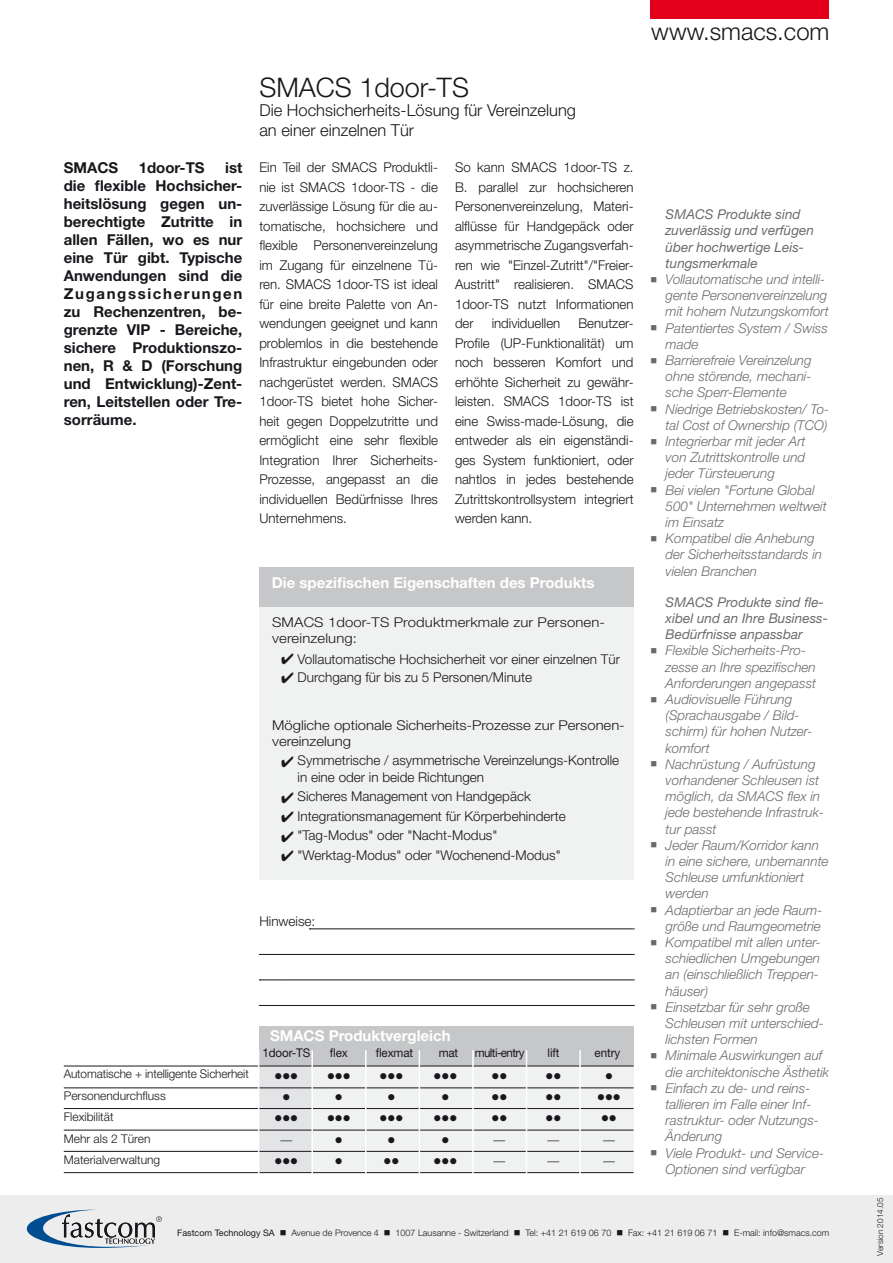
<style>
.page{position:relative;width:893px;height:1263px;background:#fff}
.page>*{position:absolute;margin:0;border:0;box-sizing:border-box;transform-origin:0 0}
.t1{font:300 27px "Helvetica Neue LT";color:#1a171c}
.t2{font:300 23.85px "Helvetica Neue LT";color:#1a171c}
.t3{font:300 16.5px "Helvetica Neue LT";color:#1a171c}
.t4{font:700 15px/18px "Helvetica Neue LT";color:#1a171c;text-align:justify}
.t5{font:700 15px "Helvetica Neue LT";color:#fff}
.t6{font:300 13.5px/19.5px "Helvetica Neue LT";color:#1a171c;text-align:justify}
.t7{font:italic 300 13.5px/16.2px "Helvetica Neue LT";color:#1a171c}
.t8{font:italic 13.5px/16.2px "Helvetica Neue LT";color:#1a171c}
.t9{font:300 13.5px/16.2px "Helvetica Neue LT";color:#1a171c;scale:1.1 1}
.t10{font:300 12px "Helvetica Neue LT";color:#1a171c}
.t11{font:12px "Helvetica Neue LT";letter-spacing:-.01em;color:#1a171c}
.t12{font:12px "Helvetica Neue LT";letter-spacing:-.05em;color:#1a171c}
.t13{font:10.5px "Wingdings";color:#1a171c}
.t14{font:300 9px "Helvetica Neue LT";color:#1a171c}
.t15{font:300 8.25px "Helvetica Neue LT";color:#1a171c}
.s1{font-weight:400}
</style>
<div class="page">
<div style="left:0;top:1196px;width:893px;height:67px;background:#ededee"></div>
<svg style="left:27px;top:1209px;width:135px;height:39px"></svg>
<div style="left:651px;top:0;width:178px;height:18px;background:#e2001a"></div>
<div style="left:259px;top:567px;width:375px;height:41px;background:#c6c7c9"></div>
<div style="left:259px;top:608px;width:375px;height:272px;background:#f0f1f1"></div>
<svg style="left:309px;top:929px;width:325px;height:1px"></svg>
<svg style="left:259px;top:954px;width:375px;height:1px"></svg>
<svg style="left:259px;top:980px;width:375px;height:1px"></svg>
<svg style="left:259px;top:1005px;width:375px;height:1px"></svg>
<div style="left:259px;top:1026px;width:375px;height:40px;background:#c6c7c9"></div>
<div style="left:259px;top:1066px;width:375px;height:106px;background:#f0f1f1"></div>
<div style="left:259px;top:1066px;width:53px;height:106px;background:#e3e4e5"></div>
<hr style="left:64px;top:1066px;width:570px;height:1px;background:#1a171c">
<hr style="left:64px;top:1087px;width:570px;height:1px;background:#1a171c">
<hr style="left:64px;top:1108px;width:570px;height:1px;background:#1a171c">
<hr style="left:64px;top:1130px;width:570px;height:1px;background:#1a171c">
<hr style="left:64px;top:1151px;width:570px;height:1px;background:#1a171c">
<hr style="left:64px;top:1172px;width:570px;height:1px;background:#1a171c">
<hr style="left:258px;top:1050px;width:1px;height:125px;background:#fff">
<hr style="left:311px;top:1050px;width:2px;height:125px;background:#fff">
<hr style="left:365px;top:1050px;width:2px;height:125px;background:#fff">
<hr style="left:419px;top:1050px;width:1px;height:125px;background:#fff">
<hr style="left:472px;top:1050px;width:2px;height:125px;background:#fff">
<hr style="left:526px;top:1050px;width:1px;height:125px;background:#fff">
<hr style="left:579px;top:1050px;width:2px;height:125px;background:#fff">
<p class="t4" style="left:64px;top:159px;width:56px">SMACS</p>
<p class="t4" style="left:139px;top:159px;width:67px">1door-TS</p>
<p class="t4" style="left:64px;top:159px;width:180px;text-indent:161px">ist die flexible Hochsicher&shy;heitslösung gegen un&shy;berechtigte Zutritte in allen Fällen, wo es nur eine Tür gibt. Typische Anwendungen sind die Zugangssicherungen zu Rechenzentren, be&shy;grenzte VIP - Bereiche, sichere Produktionszo&shy;nen, R &amp; D (Forschung und Entwicklung)-Zent&shy;ren, Leitstellen oder Tre&shy;sorräume.</p>
<p class="t1" style="left:259px;top:71px;width:211px">SMACS 1door-TS</p>
<p class="t3" style="left:259px;top:100px;width:318px">Die Hochsicherheits-Lösung für Vereinzelung</p>
<p class="t3" style="left:259px;top:120px;width:156px">an einer einzelnen Tür</p>
<p class="t6" style="left:259px;top:157px;width:180px">Ein Teil der SMACS Produktli&shy;nie ist SMACS 1door-TS - die zuverlässige Lösung für die au&shy;tomatische, hochsichere und flexible Personenvereinzelung im Zugang für einzelnene Tü&shy;ren. SMACS 1door-TS ist ideal für eine breite Palette von An&shy;wendungen geeignet und kann problemlos in die bestehende Infrastruktur eingebunden oder nachgerüstet werden. SMACS 1door-TS bietet hohe Sicher&shy;heit gegen Doppelzutritte und ermöglicht eine sehr flexible Integration Ihrer Sicherheits-Prozesse, angepasst an die individuellen Bedürfnisse Ihres Unternehmens.</p>
<p class="t6" style="left:455px;top:157px;width:180px">So kann SMACS 1door-TS z.<br>B. parallel zur hochsicheren Personenvereinzelung, Materi&shy;alflüsse für Handgepäck oder asymmetrische Zugangsverfah&shy;ren wie "Einzel-Zutritt"/"Freier-Austritt" realisieren. SMACS 1door-TS nutzt Informationen der</p>
<p class="t6" style="left:455px;top:313px;width:180px;text-indent:123px">Benutzer-Profile (UP-Funktionalität) um noch besseren Komfort und erhöhte Sicherheit zu gewähr&shy;leisten. SMACS 1door-TS ist eine Swiss-made-Lösung, die entweder als ein eigenständi&shy;ges System funktioniert, oder nahtlos in jedes bestehende Zutrittskontrollsystem integriert werden kann.</p>
<p class="t6" style="left:492px;top:313px;width:70px">individuellen</p>
<p class="t5" style="left:272px;top:573px;width:324px">Die spezifischen Eigenschaften des Produkts</p>
<p class="t9" style="left:272px;top:613px;width:304px">SMACS 1door-TS Produktmerkmale zur Personen&shy;vereinzelung:</p>
<p class="t6" style="left:281px;top:649px;width:340px">✔ Vollautomatische Hochsicherheit vor einer einzelnen Tür</p>
<p class="t6" style="left:281px;top:667px;width:253px">✔ Durchgang für bis zu 5 Personen/Minute</p>
<p class="t9" style="left:272px;top:716px;width:322px">Mögliche optionale Sicherheits-Prozesse zur Personen&shy;vereinzelung</p>
<p class="t6" style="left:298px;top:752px;width:323px;line-height:16.2px;text-indent:-17px">✔ Symmetrische / asymmetrische Vereinzelungs-Kontrolle in eine oder in beide Richtungen</p>
<p class="t6" style="left:281px;top:786px;width:251px">✔ Sicheres Management von Handgepäck</p>
<p class="t6" style="left:281px;top:806px;width:286px">✔ Integrationsmanagement für Körperbehinderte</p>
<p class="t6" style="left:281px;top:825px;width:218px">✔ "Tag-Modus" oder "Nacht-Modus"</p>
<p class="t6" style="left:281px;top:845px;width:281px">✔ "Werktag-Modus" oder "Wochenend-Modus"</p>
<p class="t6" style="left:259px;top:911px;width:58px">Hinweise:</p>
<p class="t10" style="left:64px;top:1067px;width:187px">Automatische + intelligente Sicherheit</p>
<p class="t10" style="left:64px;top:1088px;width:104px">Personendurchfluss</p>
<p class="t10" style="left:64px;top:1109px;width:51px">Flexibilität</p>
<p class="t10" style="left:64px;top:1131px;width:88px">Mehr als 2 Türen</p>
<p class="t10" style="left:64px;top:1152px;width:98px">Materialverwaltung</p>
<p class="t5" style="left:270px;top:1026px;width:182px">SMACS Produktvergleich</p>
<p class="t13" style="left:275px;top:1070px;width:25px">●●●</p>
<p class="t13" style="left:327px;top:1070px;width:25px">●●●</p>
<p class="t13" style="left:380px;top:1070px;width:25px">●●●</p>
<p class="t13" style="left:434px;top:1070px;width:25px">●●●</p>
<p class="t13" style="left:605px;top:1070px;width:9px">●</p>
<p class="t13" style="left:282px;top:1092px;width:9px">●</p>
<p class="t13" style="left:335px;top:1092px;width:9px">●</p>
<p class="t13" style="left:387px;top:1092px;width:9px">●</p>
<p class="t13" style="left:441px;top:1092px;width:9px">●</p>
<p class="t13" style="left:597px;top:1092px;width:25px">●●●</p>
<p class="t13" style="left:275px;top:1113px;width:25px">●●●</p>
<p class="t13" style="left:327px;top:1113px;width:25px">●●●</p>
<p class="t13" style="left:380px;top:1113px;width:25px">●●●</p>
<p class="t13" style="left:434px;top:1113px;width:25px">●●●</p>
<p class="t13" style="left:335px;top:1134px;width:9px">●</p>
<p class="t13" style="left:387px;top:1134px;width:9px">●</p>
<p class="t13" style="left:441px;top:1134px;width:9px">●</p>
<p class="t13" style="left:275px;top:1155px;width:25px">●●●</p>
<p class="t13" style="left:335px;top:1155px;width:9px">●</p>
<p class="t13" style="left:434px;top:1155px;width:25px">●●●</p>
<p class="t11" style="left:262px;top:1046px;width:49px">1door-TS</p>
<p class="t11" style="left:330px;top:1046px;width:20px">flex</p>
<p class="t11" style="left:376px;top:1046px;width:39px">flexmat</p>
<p class="t11" style="left:439px;top:1046px;width:21px">mat</p>
<p class="t12" style="left:475px;top:1046px;width:52px">multi-entry</p>
<p class="t11" style="left:547px;top:1046px;width:13px">lift</p>
<p class="t11" style="left:595px;top:1046px;width:27px">entry</p>
<p class="t2" style="left:651px;top:17px;width:180px">www.smacs.com</p>
<p class="t8" style="left:666px;top:206px;width:150px">SMACS Produkte sind zuverlässig und verfügen über hochwertige Leis&shy;tungsmerkmale</p>
<p class="t7" style="left:666px;top:271px;width:165px;text-indent:-15px">■ Vollautomatische und intelli&shy;gente Personenvereinzelung mit hohem Nutzungskomfort</p>
<p class="t7" style="left:666px;top:320px;width:164px;text-indent:-15px">■ Patentiertes System / Swiss made</p>
<p class="t7" style="left:666px;top:352px;width:148px;text-align:justify;text-indent:-15px">■ Barrierefreie Vereinzelung ohne störende, mechani&shy;sche Sperr-Elemente</p>
<p class="t7" style="left:651px;top:401px;width:180px;text-align:right">■ Niedrige Betriebskosten/ To&shy;tal Cost of Ownership (TCO)</p>
<p class="t7" style="left:666px;top:433px;width:142px;text-align:justify;text-indent:-15px">■ Integrierbar mit jeder Art von Zutrittskontrolle und jeder Türsteuerung</p>
<p class="t7" style="left:666px;top:482px;width:163px;text-indent:-15px">■ Bei vielen "Fortune Global<br>500" Unternehmen weltweit im Einsatz</p>
<p class="t7" style="left:666px;top:530px;width:158px;text-indent:-15px">■ Kompatibel die Anhebung der Sicherheitsstandards in vielen Branchen</p>
<p class="t8" style="left:666px;top:594px;width:164px">SMACS Produkte sind fle&shy;xibel und an Ihre Business-<br>Bedürfnisse anpassbar</p>
<p class="t7" style="left:666px;top:642px;width:152px;text-indent:-15px">■ Flexible Sicherheits-Pro&shy;zesse an Ihre spezifischen<br>Anforderungen angepasst</p>
<p class="t7" style="left:666px;top:691px;width:148px;text-indent:-15px">■ Audiovisuelle Führung (Sprachausgabe / Bild&shy;schirm) für hohen Nutzer&shy;komfort</p>
<p class="t7" style="left:666px;top:756px;width:160px;text-indent:-15px">■ Nachrüstung / Aufrüstung vorhandener Schleusen ist möglich, da SMACS flex in jede bestehende Infrastruk&shy;tur passt</p>
<p class="t7" style="left:666px;top:837px;width:165px;text-indent:-15px">■ Jeder Raum/Korridor kann in eine sichere, unbemannte<br>Schleuse umfunktioniert werden</p>
<p class="t7" style="left:651px;top:901px;width:173px;text-align:right">■ Adaptierbar an jede Raum&shy;größe und Raumgeometrie</p>
<p class="t7" style="left:666px;top:934px;width:157px;text-indent:-15px">■ Kompatibel mit allen unter&shy;schiedlichen Umgebungen an (einschließlich Treppen&shy;häuser)</p>
<p class="t7" style="left:666px;top:999px;width:160px;text-indent:-15px">■ Einsetzbar für sehr große<br>Schleusen mit unterschied&shy;lichsten Formen</p>
<p class="t7" style="left:666px;top:1047px;width:165px;text-indent:-15px">■ Minimale Auswirkungen auf die architektonische Ästhetik</p>
<p class="t7" style="left:666px;top:1080px;width:155px;text-indent:-15px">■ Einfach zu de- und reins&shy;tallieren im Falle einer Inf&shy;rastruktur- oder Nutzungs-<br>Änderung</p>
<p class="t7" style="left:651px;top:1144px;width:175px;text-align:center">■ Viele Produkt- und Service-<br>Optionen sind verfügbar</p>
<p class="t14" style="left:177px;top:1227px;width:654px"><span class="s1">Fastcom Technology SA</span> ■ Avenue de Provence 4 ■ 1007 Lausanne - Switzerland ■ Tel: +41 21 619 06 70 ■ Fax: +41 21 619 06 71 ■ E-mail: info@smacs.com</p>
<p class="t15" style="left:875px;top:1255px;width:59px;rotate:-90deg">Version 2014.05</p>
</div>
